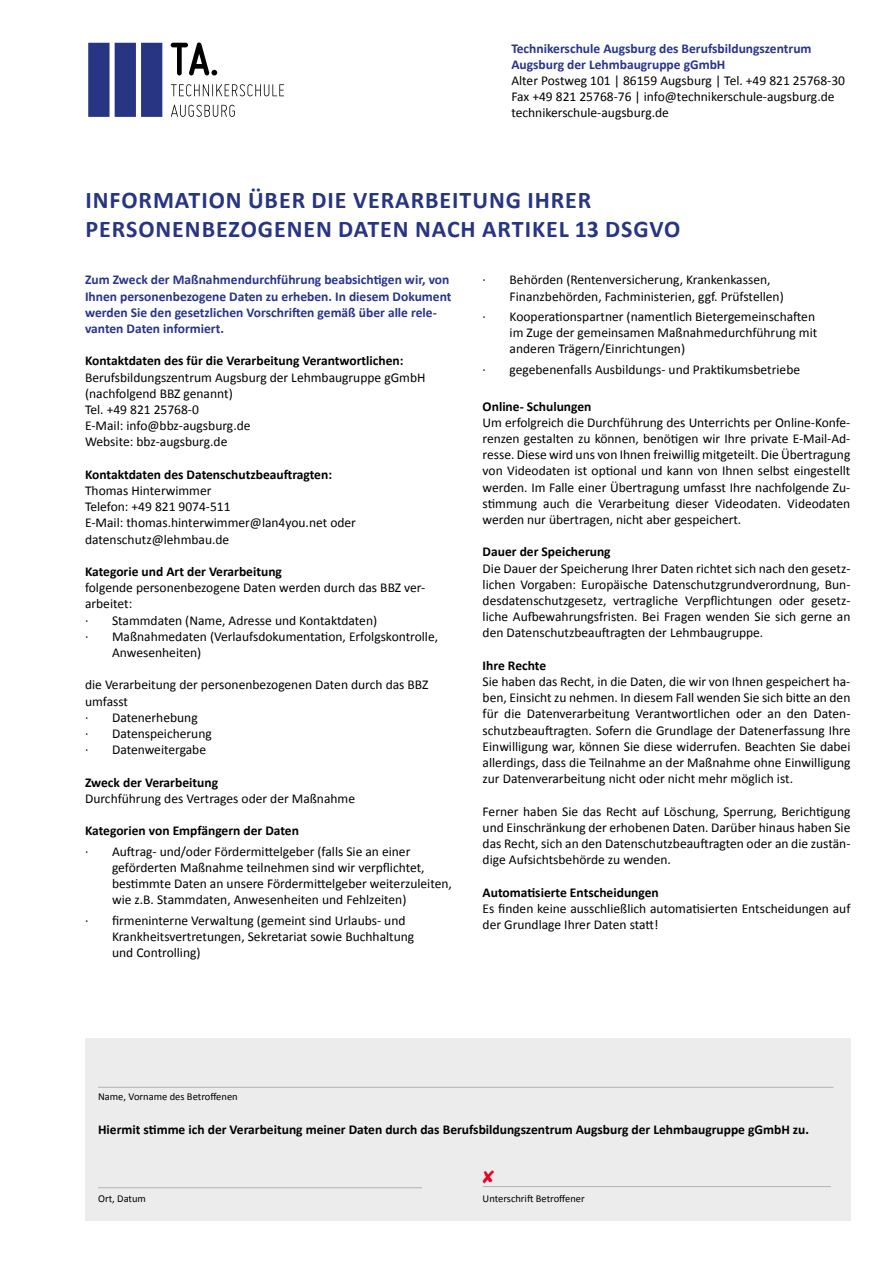
<style>
.page{position:relative;width:893px;height:1263px;background:#fff}
.page>*{position:absolute;margin:0;border:0;box-sizing:border-box;transform-origin:0 0}
.t1{font:700 24px/28.8px "Calibri";letter-spacing:.04em;color:#283583}
.t2{font:13.5px/16.2px "Calibri";color:#000}
.t3{font:700 13.5px "Calibri";color:#000}
.t4{font:700 13.5px/16.2px "Calibri";color:#28348b}
.t5{font:10.5px "Calibri";color:#000}
</style>
<div class="page">
<div style="left:85px;top:1038px;width:765px;height:182px;background:#ececec"></div>
<svg style="left:171px;top:84px;width:113px;height:13px"></svg>
<svg style="left:171px;top:105px;width:64px;height:12px"></svg>
<svg style="left:171px;top:43px;width:46px;height:33px"></svg>
<svg style="left:88px;top:43px;width:74px;height:74px;background:#465194"></svg>
<hr style="left:98px;top:1087px;width:735px;height:1px;background:#b3b2b2">
<hr style="left:98px;top:1187px;width:324px;height:1px;background:#b3b2b2">
<hr style="left:483px;top:1186px;width:348px;height:1px;background:#b3b2b2">
<p class="t4" style="left:511px;top:40px;width:302px">Technikerschule Augsburg des Berufsbildungszentrum<br>Augsburg der Lehmbaugruppe gGmbH</p>
<p class="t2" style="left:511px;top:72px;width:335px">Alter Postweg 101 | 86159 Augsburg | Tel. +49 821 25768-30<br>Fax +49 821 25768-76 | info@technikerschule-augsburg.de technikerschule-augsburg.de</p>
<h1 class="t1" style="left:86px;top:185px;width:596px">INFORMATION ÜBER DIE VERARBEITUNG IHRER<br>PERSONENBEZOGENEN DATEN NACH ARTIKEL 13 DSGVO</h1>
<p class="t4" style="left:85px;top:271px;width:368px">Zum Zweck der Maßnahmendurchführung beabsichtigen wir, von Ihnen personenbezogene Daten zu erheben. In diesem Dokument werden Sie den gesetzlichen Vorschriften gemäß über alle rele&shy;vanten Daten informiert.</p>
<p class="t3" style="left:85px;top:351px;width:320px">Kontaktdaten des für die Verarbeitung Verantwortlichen:</p>
<p class="t2" style="left:85px;top:369px;width:342px">Berufsbildungszentrum Augsburg der Lehmbaugruppe gGmbH (nachfolgend BBZ genannt)<br>Tel. +49 821 25768-0<br>E-Mail: info@bbz-augsburg.de<br>Website: bbz-augsburg.de</p>
<p class="t3" style="left:85px;top:465px;width:249px">Kontaktdaten des Datenschutzbeauftragten:</p>
<p class="t2" style="left:85px;top:482px;width:272px">Thomas Hinterwimmer<br>Telefon: +49 821 9074-511<br>E-Mail: thomas.hinterwimmer@lan4you.net oder datenschutz@lehmbau.de</p>
<p class="t3" style="left:85px;top:562px;width:198px">Kategorie und Art der Verarbeitung</p>
<p class="t2" style="left:85px;top:579px;width:342px">folgende personenbezogene Daten werden durch das BBZ ver-</p>
<p class="t2" style="left:85px;top:595px;width:49px">arbeitet:</p>
<p class="t2" style="left:85px;top:612px;width:294px">· Stammdaten (Name, Adresse und Kontaktdaten)</p>
<p class="t2" style="left:85px;top:628px;width:355px">· Maßnahmedaten (Verlaufsdokumentation, Erfolgskontrolle,</p>
<p class="t2" style="left:112px;top:644px;width:91px">Anwesenheiten)</p>
<p class="t2" style="left:85px;top:676px;width:345px">die Verarbeitung der personenbezogenen Daten durch das BBZ umfasst<br>· Datenerhebung<br>· Datenspeicherung<br>· Datenweitergabe</p>
<p class="t3" style="left:85px;top:773px;width:135px">Zweck der Verarbeitung</p>
<p class="t2" style="left:85px;top:790px;width:272px">Durchführung des Vertrages oder der Maßnahme</p>
<p class="t3" style="left:85px;top:821px;width:215px">Kategorien von Empfängern der Daten</p>
<p class="t2" style="left:112px;top:843px;width:341px;text-indent:-27px">· Auftrag- und/oder Fördermittelgeber (falls Sie an einer geförderten Maßnahme teilnehmen sind wir verpflichtet, bestimmte Daten an unsere Fördermittelgeber weiterzuleiten, wie z.B. Stammdaten, Anwesenheiten und Fehlzeiten)</p>
<p class="t2" style="left:112px;top:912px;width:304px;text-indent:-27px">· firmeninterne Verwaltung (gemeint sind Urlaubs- und<br>Krankheitsvertretungen, Sekretariat sowie Buchhaltung und Controlling)</p>
<p class="t2" style="left:510px;top:271px;width:276px;text-indent:-27px">· Behörden (Rentenversicherung, Krankenkassen,<br>Finanzbehörden, Fachministerien, ggf. Prüfstellen)</p>
<p class="t2" style="left:510px;top:308px;width:309px;text-indent:-27px">· Kooperationspartner (namentlich Bietergemeinschaften im Zuge der gemeinsamen Maßnahmedurchführung mit anderen Trägern/Einrichtungen)</p>
<p class="t2" style="left:483px;top:361px;width:319px">· gegebenenfalls Ausbildungs- und Praktikumsbetriebe</p>
<p class="t3" style="left:483px;top:396px;width:110px">Online- Schulungen</p>
<p class="t2" style="left:483px;top:414px;width:369px;text-align:justify">Um erfolgreich die Durchführung des Unterrichts per Online-Konfe&shy;renzen gestalten zu können, benötigen wir Ihre private E-Mail-Ad&shy;resse. Diese wird uns von Ihnen freiwillig mitgeteilt. Die Übertragung von Videodaten ist optional und kann von Ihnen selbst eingestellt werden. Im Falle einer Übertragung umfasst Ihre nachfolgende Zu&shy;stimmung auch die Verarbeitung dieser Videodaten. Videodaten werden nur übertragen, nicht aber gespeichert.</p>
<p class="t3" style="left:483px;top:542px;width:130px">Dauer der Speicherung</p>
<p class="t2" style="left:483px;top:560px;width:369px;text-align:justify">Die Dauer der Speicherung Ihrer Daten richtet sich nach den gesetz&shy;lichen Vorgaben: Europäische Datenschutzgrundverordnung, Bun&shy;desdatenschutzgesetz, vertragliche Verpflichtungen oder gesetz&shy;liche Aufbewahrungsfristen. Bei Fragen wenden Sie sich gerne an den Datenschutzbeauftragten der Lehmbaugruppe.</p>
<p class="t3" style="left:483px;top:656px;width:65px">Ihre Rechte</p>
<p class="t2" style="left:483px;top:673px;width:369px;text-align:justify">Sie haben das Recht, in die Daten, die wir von Ihnen gespeichert ha&shy;ben, Einsicht zu nehmen. In diesem Fall wenden Sie sich bitte an den für die Datenverarbeitung Verantwortlichen oder an den Daten&shy;schutzbeauftragten. Sofern die Grundlage der Datenerfassung Ihre Einwilligung war, können Sie diese widerrufen. Beachten Sie dabei allerdings, dass die Teilnahme an der Maßnahme ohne Einwilligung zur Datenverarbeitung nicht oder nicht mehr möglich ist.</p>
<p class="t2" style="left:483px;top:803px;width:369px;text-align:justify">Ferner haben Sie das Recht auf Löschung, Sperrung, Berichtigung und Einschränkung der erhobenen Daten. Darüber hinaus haben Sie das Recht, sich an den Datenschutzbeauftragten oder an die zustän&shy;dige Aufsichtsbehörde zu wenden.</p>
<p class="t3" style="left:483px;top:882px;width:178px">Automatisierte Entscheidungen</p>
<p class="t2" style="left:483px;top:900px;width:369px">Es finden keine ausschließlich automatisierten Entscheidungen auf der Grundlage Ihrer Daten statt!</p>
<p class="t5" style="left:98px;top:1089px;width:141px">Name, Vorname des Betroffenen</p>
<p class="t3" style="left:98px;top:1120px;width:712px">Hiermit stimme ich der Verarbeitung meiner Daten durch das Berufsbildungszentrum Augsburg der Lehmbaugruppe gGmbH zu.</p>
<p class="t5" style="left:98px;top:1191px;width:49px">Ort, Datum</p>
<p class="t5" style="left:483px;top:1191px;width:104px">Unterschrift Betroffener</p>
</div>
